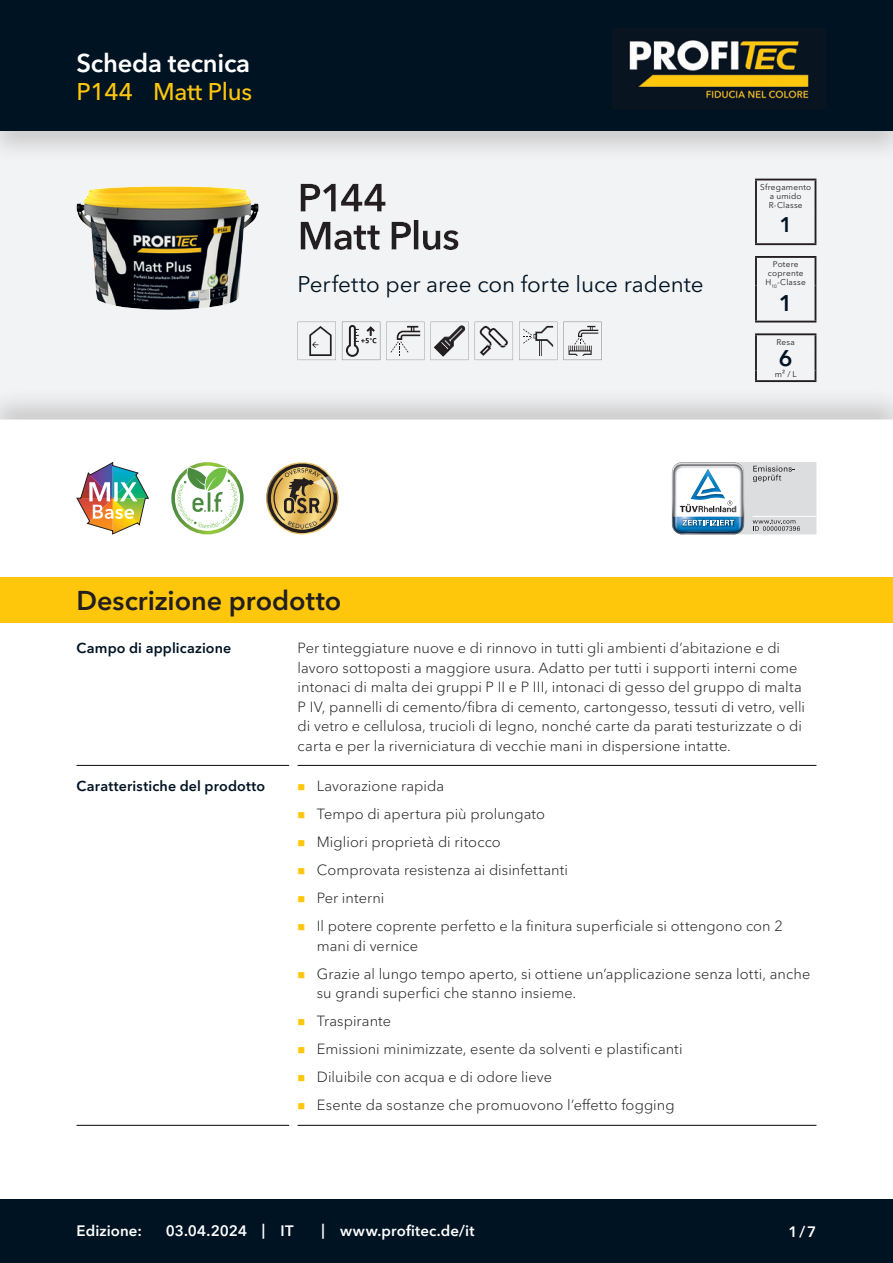
<style>
.page{position:relative;width:893px;height:1263px;background:#fff}
.page>*{position:absolute;margin:0;border:0;box-sizing:border-box;transform-origin:0 0}
.CB_AF_Kapitel_Ueberschrift{font:600 27px "Avenir Next Cyr";color:#231f20}
.CB_AF_Kopf_TM{font:600 25.5px "Avenir Next Cyr";letter-spacing:-.01em;color:#fff}
.CB_AF_Kopf_Produktname_klein{font:500 24px "Avenir Next Cyr";letter-spacing:-.01em;color:#fec70c}
.t1{font:22.5px "Avenir Next Cyr";letter-spacing:-.005em;color:#001322}
.CB_AF_Piktos_NAK-DVM-ERG_bold{font:600 22.5px "Avenir Next Cyr";color:#001322}
.CB_AF_Piktos_NAK-DVM-ERG_bold-2{font:600 21px "Avenir Next Cyr";color:#001322}
.CB_AF_Fuss_Stand_linksb{font:600 15px "Avenir Next Cyr";letter-spacing:.01em;color:#fff}
.CB_AF_Text_Standard{font:300 14.7px/19.5px "Avenir Next Cyr";letter-spacing:.005em;color:#231f20}
.CB_AF_Abschnitt_Ueberschrift{font:600 14.25px "Avenir Next Cyr";letter-spacing:.01em;color:#001322}
.CB_AF_Piktos_NAK-DVM-ERG{font:8.25px/9px "Avenir Next Cyr";letter-spacing:.025em;color:#231f20;text-align:center}
</style>
<div class="page">
<div style="left:0;top:0;width:893px;height:131px;background:#001322"></div>
<div style="left:0;top:1199px;width:893px;height:64px;background:#001322"></div>
<hr style="left:77px;top:765px;width:212px;height:1px;background:#231f20">
<hr style="left:298px;top:765px;width:518px;height:1px;background:#231f20">
<hr style="left:77px;top:1125px;width:212px;height:1px;background:#231f20">
<hr style="left:298px;top:1125px;width:518px;height:1px;background:#231f20">
<div style="left:0;top:577px;width:893px;height:46px;background:#fec70c"></div>
<div style="left:0;top:105px;width:893px;height:320px;background:#231f20;opacity:.2"></div>
<img style="left:77px;top:462px;width:72px;height:72px">
<img style="left:171px;top:462px;width:73px;height:72px">
<svg style="left:177px;top:467px;width:61px;height:61px"></svg>
<svg style="left:267px;top:463px;width:70px;height:70px"></svg>
<svg style="left:672px;top:462px;width:144px;height:72px"></svg>
<img style="left:612px;top:40px;width:213px;height:70px">
<hr style="left:755px;top:333px;width:61px;height:2px;background:#231f20">
<svg style="left:755px;top:335px;width:2px;height:10px"></svg>
<hr style="left:755px;top:345px;width:2px;height:25px;background:#231f20">
<svg style="left:755px;top:370px;width:2px;height:10px"></svg>
<svg style="left:815px;top:335px;width:1px;height:45px"></svg>
<hr style="left:755px;top:380px;width:61px;height:2px;background:#231f20">
<hr style="left:755px;top:180px;width:2px;height:28px;background:#231f20">
<hr style="left:755px;top:179px;width:61px;height:1px;background:#231f20">
<svg style="left:815px;top:180px;width:1px;height:28px"></svg>
<hr style="left:755px;top:208px;width:2px;height:35px;background:#231f20">
<hr style="left:815px;top:208px;width:1px;height:35px;background:#231f20">
<hr style="left:755px;top:243px;width:61px;height:2px;background:#231f20">
<hr style="left:755px;top:258px;width:2px;height:27px;background:#231f20">
<hr style="left:755px;top:256px;width:61px;height:2px;background:#231f20">
<svg style="left:815px;top:258px;width:1px;height:27px"></svg>
<hr style="left:755px;top:285px;width:2px;height:36px;background:#231f20">
<hr style="left:815px;top:285px;width:1px;height:36px;background:#231f20">
<hr style="left:755px;top:321px;width:61px;height:1px;background:#231f20">
<p class="CB_AF_Kopf_TM" style="left:77px;top:47px;width:175px">Scheda tecnica</p>
<p class="CB_AF_Kopf_Produktname_klein" style="left:77px;top:78px;width:58px">P144</p>
<p class="CB_AF_Kopf_Produktname_klein" style="left:153px;top:78px;width:101px">Matt Plus</p>
<h3 class="t1" style="left:298px;top:271px;width:407px">Perfetto per aree con forte luce radente</h3>
<p class="CB_AF_Piktos_NAK-DVM-ERG" style="left:760px;top:183px;width:52px">Sfregamento a umido<br>R-Classe</p>
<p class="CB_AF_Piktos_NAK-DVM-ERG_bold-2" style="left:779px;top:212px;width:14px">1</p>
<p class="CB_AF_Piktos_NAK-DVM-ERG" style="left:766px;top:260px;width:42px">Potere coprente<br>H<sub>10</sub>-Classe</p>
<p class="CB_AF_Piktos_NAK-DVM-ERG_bold" style="left:779px;top:289px;width:15px">1</p>
<p class="CB_AF_Piktos_NAK-DVM-ERG" style="left:776px;top:338px;width:20px">Resa</p>
<p class="CB_AF_Piktos_NAK-DVM-ERG_bold" style="left:779px;top:345px;width:15px">6</p>
<p class="CB_AF_Piktos_NAK-DVM-ERG" style="left:775px;top:369px;width:23px">m² / L</p>
<p class="CB_AF_Kapitel_Ueberschrift" style="left:77px;top:584px;width:266px">Descrizione prodotto</p>
<p class="CB_AF_Abschnitt_Ueberschrift" style="left:77px;top:639px;width:156px">Campo di applicazione</p>
<p class="CB_AF_Text_Standard" style="left:298px;top:638px;width:509px">Per tinteggiature nuove e di rinnovo in tutti gli ambienti d’abitazione e di lavoro sottoposti a maggiore usura. Adatto per tutti i supporti interni come intonaci di malta dei gruppi P II e P III, intonaci di gesso del gruppo di malta P IV, pannelli di cemento/fibra di cemento, cartongesso, tessuti di vetro, velli di vetro e cellulosa, trucioli di legno, nonché carte da parati testurizzate o di carta e per la riverniciatura di vecchie mani in dispersione intatte.</p>
<p class="CB_AF_Abschnitt_Ueberschrift" style="left:77px;top:777px;width:190px">Caratteristiche del prodotto</p>
<p class="CB_AF_Text_Standard" style="left:317px;top:776px;width:129px">Lavorazione rapida</p>
<p class="CB_AF_Text_Standard" style="left:317px;top:804px;width:230px">Tempo di apertura più prolungato</p>
<p class="CB_AF_Text_Standard" style="left:317px;top:832px;width:186px">Migliori proprietà di ritocco</p>
<p class="CB_AF_Text_Standard" style="left:317px;top:860px;width:253px">Comprovata resistenza ai disinfettanti</p>
<p class="CB_AF_Text_Standard" style="left:317px;top:888px;width:69px">Per interni</p>
<p class="CB_AF_Text_Standard" style="left:317px;top:916px;width:467px">Il potere coprente perfetto e la finitura superficiale si ottengono con 2 mani di vernice</p>
<p class="CB_AF_Text_Standard" style="left:317px;top:964px;width:495px">Grazie al lungo tempo aperto, si ottiene un’applicazione senza lotti, anche su grandi superfici che stanno insieme.</p>
<p class="CB_AF_Text_Standard" style="left:317px;top:1011px;width:76px">Traspirante</p>
<p class="CB_AF_Text_Standard" style="left:317px;top:1039px;width:367px">Emissioni minimizzate, esente da solventi e plastificanti</p>
<p class="CB_AF_Text_Standard" style="left:317px;top:1067px;width:237px">Diluibile con acqua e di odore lieve</p>
<p class="CB_AF_Text_Standard" style="left:317px;top:1095px;width:359px">Esente da sostanze che promuovono l’effetto fogging</p>
<p class="CB_AF_Fuss_Stand_linksb" style="left:77px;top:1222px;width:67px">Edizione:</p>
<p class="CB_AF_Fuss_Stand_linksb" style="left:166px;top:1222px;width:83px">03.04.2024</p>
<p class="CB_AF_Fuss_Stand_linksb" style="left:262px;top:1221px;width:5px">|</p>
<p class="CB_AF_Fuss_Stand_linksb" style="left:281px;top:1222px;width:14px">IT</p>
<p class="CB_AF_Fuss_Stand_linksb" style="left:321px;top:1221px;width:5px">|</p>
<p class="CB_AF_Fuss_Stand_linksb" style="left:340px;top:1222px;width:136px">www.profitec.de/it</p>
<p class="CB_AF_Fuss_Stand_linksb" style="left:788px;top:1222px;width:29px">1/7</p>
</div>
